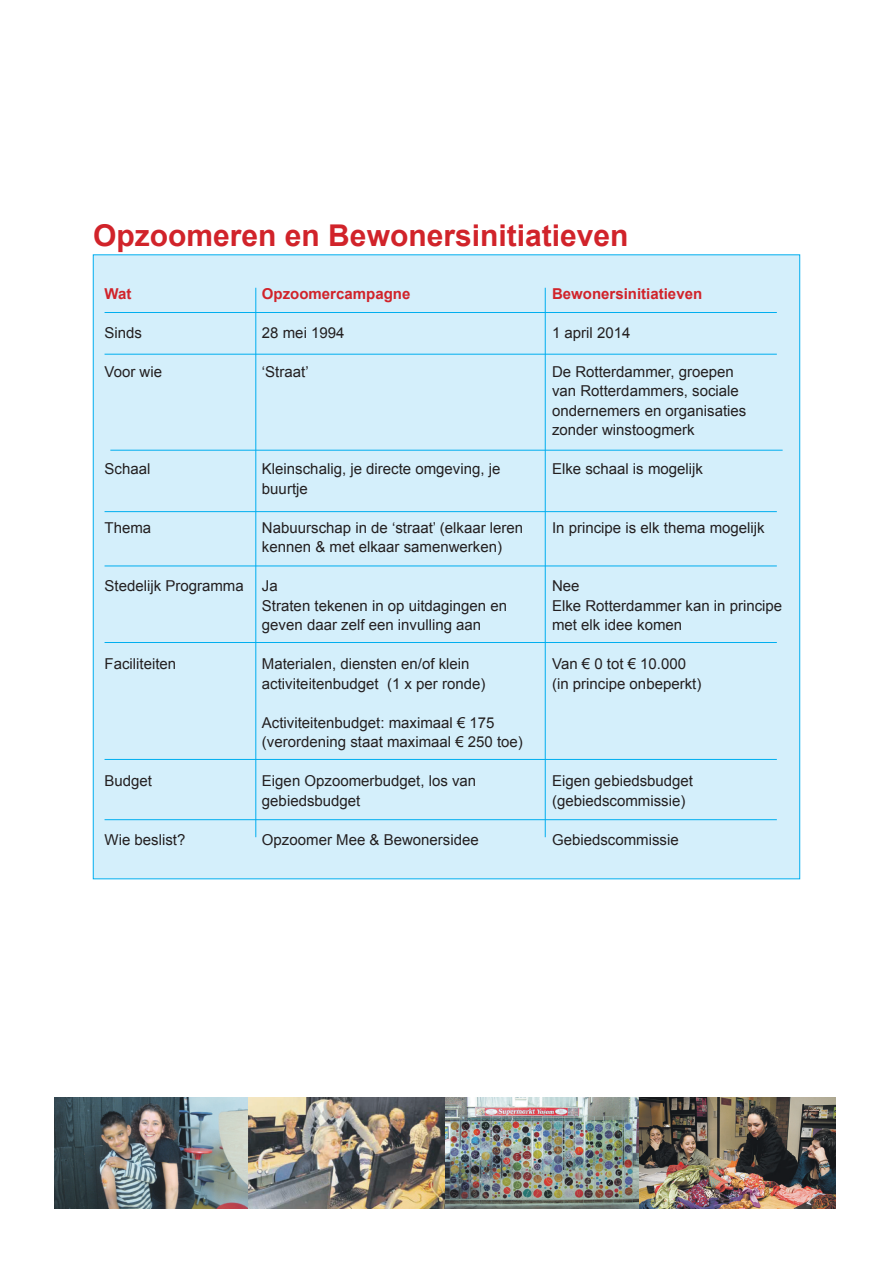
<style>
.page{position:relative;width:893px;height:1263px;background:#fff}
.page>*{position:absolute;margin:0;border:0;box-sizing:border-box;transform-origin:0 0}
.t1{font:700 30px "Arial";color:#d1232a}
.t2{font:15px/19.5px "Arial";color:#231f20}
.t3{font:700 15px "Arial";color:#d1232a}
</style>
<div class="page">
<img style="left:54px;top:1097px;width:781px;height:112px">
<div style="left:93px;top:254px;width:707px;height:625px;background:#d4effb;border:1px solid #00aeef"></div>
<hr style="left:105px;top:312px;width:672px;height:1px;background:#00aeef">
<hr style="left:105px;top:354px;width:672px;height:1px;background:#00aeef">
<hr style="left:110px;top:450px;width:673px;height:1px;background:#00aeef">
<hr style="left:105px;top:511px;width:672px;height:1px;background:#00aeef">
<hr style="left:105px;top:566px;width:672px;height:1px;background:#00aeef">
<hr style="left:105px;top:642px;width:672px;height:1px;background:#00aeef">
<hr style="left:105px;top:759px;width:672px;height:1px;background:#00aeef">
<hr style="left:105px;top:819px;width:672px;height:1px;background:#00aeef">
<hr style="left:255px;top:288px;width:1px;height:549px;background:#00aeef">
<hr style="left:545px;top:288px;width:1px;height:549px;background:#00aeef">
<h1 class="t1" style="left:93px;top:215px;width:537px">Opzoomeren en Bewonersinitiatieven</h1>
<p class="t3" style="left:105px;top:283px;width:28px">Wat</p>
<p class="t2" style="left:105px;top:323px;width:39px">Sinds</p>
<p class="t2" style="left:105px;top:362px;width:59px">Voor wie</p>
<p class="t3" style="left:262px;top:283px;width:150px">Opzoomercampagne</p>
<p class="t2" style="left:262px;top:323px;width:84px">28 mei 1994</p>
<p class="t2" style="left:262px;top:362px;width:48px">‘Straat’</p>
<p class="t3" style="left:552px;top:283px;width:152px">Bewonersinitiatieven</p>
<p class="t2" style="left:552px;top:323px;width:80px">1 april 2014</p>
<p class="t2" style="left:552px;top:362px;width:196px">De Rotterdammer, groepen van Rotterdammers, sociale ondernemers en organisaties zonder winstoogmerk</p>
<p class="t2" style="left:552px;top:459px;width:152px">Elke schaal is mogelijk</p>
<p class="t2" style="left:105px;top:459px;width:47px">Schaal</p>
<p class="t2" style="left:262px;top:459px;width:240px">Kleinschalig, je directe omgeving, je buurtje</p>
<p class="t2" style="left:262px;top:518px;width:263px">Nabuurschap in de ‘straat’ (elkaar leren kennen &amp; met elkaar samenwerken)</p>
<p class="t2" style="left:262px;top:576px;width:247px">Ja<br>Straten tekenen in op uitdagingen en geven daar zelf een invulling aan</p>
<p class="t2" style="left:262px;top:654px;width:225px">Materialen, diensten en/of klein activiteitenbudget (1 x per ronde)</p>
<p class="t2" style="left:262px;top:713px;width:262px">Activiteitenbudget: maximaal € 175 (verordening staat maximaal € 250 toe)</p>
<p class="t2" style="left:262px;top:771px;width:216px">Eigen Opzoomerbudget, los van gebiedsbudget</p>
<p class="t2" style="left:262px;top:830px;width:218px">Opzoomer Mee &amp; Bewonersidee</p>
<p class="t2" style="left:552px;top:518px;width:214px">In principe is elk thema mogelijk</p>
<p class="t2" style="left:105px;top:518px;width:48px">Thema</p>
<p class="t2" style="left:105px;top:576px;width:141px">Stedelijk Programma</p>
<p class="t2" style="left:552px;top:576px;width:232px">Nee<br>Elke Rotterdammer kan in principe met elk idee komen</p>
<p class="t2" style="left:552px;top:654px;width:151px">Van € 0 tot € 10.000 (in principe onbeperkt)</p>
<p class="t2" style="left:105px;top:654px;width:73px">Faciliteiten</p>
<p class="t2" style="left:552px;top:771px;width:142px">Eigen gebiedsbudget (gebiedscommissie)</p>
<p class="t2" style="left:552px;top:830px;width:128px">Gebiedscommissie</p>
<p class="t2" style="left:105px;top:771px;width:49px">Budget</p>
<p class="t2" style="left:105px;top:830px;width:82px">Wie beslist?</p>
</div>
